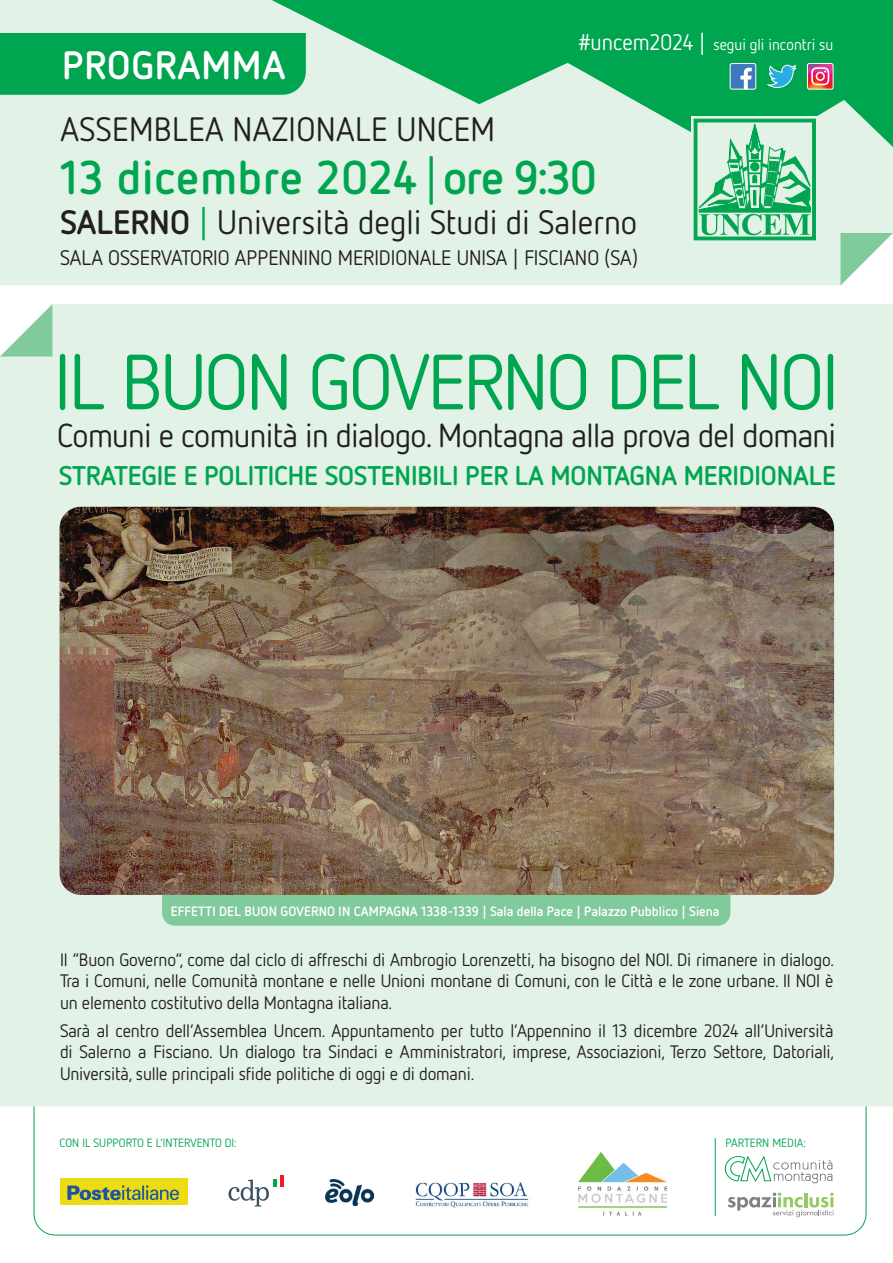
<style>
.page{position:relative;width:893px;height:1263px;background:#fff}
.page>*{position:absolute;margin:0;border:0;box-sizing:border-box;transform-origin:0 0}
.t1{font:78px "Netto OT";letter-spacing:-.03em;color:#00a54f}
.t2{font:700 47.25px "Netto OT";letter-spacing:.02em;color:#00a54f}
.t3{font:700 39.6px "Netto OT";letter-spacing:.02em;color:#fff}
.t4{font:33.75px "Netto OT";color:#231f20}
.t5{font:33.15px "Netto OT";letter-spacing:-.02em;color:#231f20}
.t6{font:700 27px "Netto OT";letter-spacing:-.005em;color:#00a54f}
.t7{font:21px "Netto OT";color:#231f20}
.t8{font:18px/21.6px "Netto OT";letter-spacing:-.01em;color:#231f20;text-align:justify}
.t9{font:15.75px "Netto OT";color:#fff}
.t10{font:700 13.5px "Netto OT";color:#fff}
.t11{font:12px "Netto OT";color:#00a54f}
.t12{font:11.55px "Netto OT";color:#231f20;scale:1.07 1}
.s1{font-size:22.5px}
.s2{font-weight:400;font-size:48.9px}
.s3{font-weight:700}
.s4{color:#00a54f}
</style>
<div class="page">
<div style="left:0;top:0;width:893px;height:285px;background:#e3f2e7"></div>
<svg style="left:840px;top:233px;width:53px;height:52px"></svg>
<div style="left:0;top:304px;width:893px;height:802px;background:#e3f2e7"></div>
<svg style="left:272px;top:0;width:621px;height:161px;background:#60c58f"></svg>
<div style="left:730px;top:63px;width:26px;height:27px;background:#3e79bd;border:1px solid #fff;border-radius:2px"></div>
<svg style="left:740px;top:68px;width:12px;height:21px"></svg>
<svg style="left:765px;top:64px;width:32px;height:24px"></svg>
<img style="left:809px;top:65px;width:22px;height:23px">
<svg style="left:811px;top:67px;width:18px;height:18px"></svg>
<div style="left:807px;top:63px;width:26px;height:27px;border:1px solid #fff;border-radius:2px"></div>
<svg style="left:691px;top:116px;width:127px;height:130px;background:#c5e7d2"></svg>
<svg style="left:694px;top:119px;width:121px;height:121px;background:#86d2a9"></svg>
<div style="left:162px;top:813px;width:568px;height:113px;background:#80ca9c;border-radius:13px"></div>
<hr style="left:715px;top:1138px;width:1px;height:78px;background:#00a54f">
<svg style="left:724px;top:1155px;width:110px;height:63px"></svg>
<img style="left:60px;top:507px;width:774px;height:388px">
<svg style="left:0;top:304px;width:52px;height:52px"></svg>
<div style="left:0;top:33px;width:306px;height:62px;background:#00a54f"></div>
<img style="left:60px;top:1179px;width:127px;height:26px">
<img style="left:326px;top:1180px;width:48px;height:25px">
<img style="left:578px;top:1152px;width:90px;height:64px">
<img style="left:415px;top:1182px;width:114px;height:26px">
<hr style="left:280px;top:1176px;width:4px;height:11px;background:#ee1d23">
<svg style="left:228px;top:1179px;width:49px;height:27px"></svg>
<h3 class="t3" style="left:62px;top:40px;width:225px">PROGRAMMA</h3>
<p class="t9" style="left:579px;top:35px;width:256px"><span class="s1">#uncem2024 |</span> segui gli incontri su</p>
<h3 class="t4" style="left:60px;top:108px;width:436px">ASSEMBLEA NAZIONALE UNCEM</h3>
<h2 class="t2" style="left:60px;top:148px;width:538px">13 dicembre 2024 <span class="s2">|</span> ore 9:30</h2>
<h3 class="t4" style="left:60px;top:202px;width:578px"><span class="s3">SALERNO</span> <span class="s4">|</span> Università degli Studi di Salerno</h3>
<p class="t7" style="left:60px;top:245px;width:579px">SALA OSSERVATORIO APPENNINO MERIDIONALE UNISA | FISCIANO (SA)</p>
<h1 class="t1" style="left:54px;top:334px;width:786px">IL BUON GOVERNO DEL NOI</h1>
<h3 class="t5" style="left:57px;top:415px;width:780px">Comuni e comunità in dialogo. Montagna alla prova del domani</h3>
<h3 class="t6" style="left:59px;top:458px;width:779px">STRATEGIE E POLITICHE SOSTENIBILI PER LA MONTAGNA MERIDIONALE</h3>
<p class="t10" style="left:171px;top:903px;width:550px">EFFETTI DEL BUON GOVERNO IN CAMPAGNA 1338-1339 | Sala della Pace | Palazzo Pubblico | Siena</p>
<p class="t8" style="left:60px;top:948px;width:776px">Il “Buon Governo”, come dal ciclo di affreschi di Ambrogio Lorenzetti, ha bisogno del NOI. Di rimanere in dialogo.<br>Tra i Comuni, nelle Comunità montane e nelle Unioni montane di Comuni, con le Città e le zone urbane. Il NOI è un elemento costitutivo della Montagna italiana.</p>
<p class="t8" style="left:60px;top:1019px;width:776px">Sarà al centro dell’Assemblea Uncem. Appuntamento per tutto l’Appennino il 13 dicembre 2024 all’Università di Salerno a Fisciano. Un dialogo tra Sindaci e Amministratori, imprese, Associazioni, Terzo Settore, Datoriali, Università, sulle principali sfide politiche di oggi e di domani.</p>
<p class="t12" style="left:332px;top:1075px;width:82px">CON IL SUPPORTO</p>
<p class="t11" style="left:60px;top:1136px;width:178px">CON IL SUPPORTO E L’INTERVENTO DI:</p>
<p class="t11" style="left:725px;top:1136px;width:82px">PARTERN MEDIA:</p>
</div>
